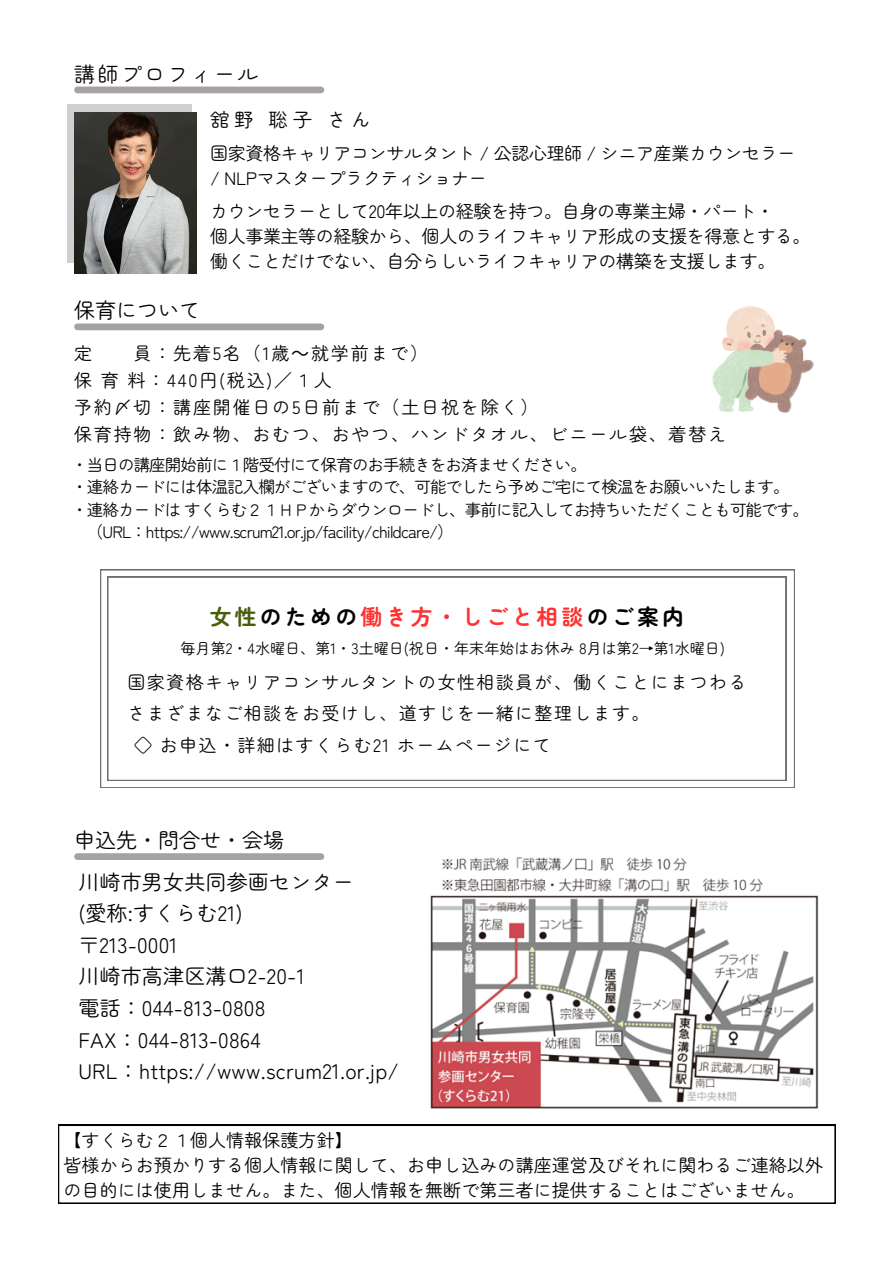
<style>
.page{position:relative;width:894px;height:1264px;background:#fff}
.page>*{position:absolute;margin:0;border:0;box-sizing:border-box;transform-origin:0 0}
.t1{font:700 21.75px "Zen Maru Gothic";letter-spacing:.155em;color:#ff3131}
.t2{font:21px/31.5px "Zen Maru Gothic";letter-spacing:.01em;color:#000}
.t3{font:21px "Zen Maru Gothic";letter-spacing:.11em;color:#000}
.t4{font:19.5px "Zen Maru Gothic";color:#000}
.t5{font:18px/25px "Zen Maru Gothic";letter-spacing:-.02em;color:#000}
.t6{font:18px/24.8px "Zen Maru Gothic";letter-spacing:.005em;color:#000}
.t7{font:18px/27px "Zen Maru Gothic";letter-spacing:.1em;color:#000}
.t8{font:18px "Zen Maru Gothic";letter-spacing:.075em;color:#000}
.t9{font:16.5px "Zen Maru Gothic";letter-spacing:-.055em;color:#000}
.t10{font:15px "Zen Maru Gothic";letter-spacing:.005em;color:#000}
.s1{font-family:"Noto Sans CJ Ksc"}
.s2{color:#4a5d0b}
.s3{color:#000}
</style>
<div class="page">
<img style="left:430px;top:857px;width:388px;height:252px">
<svg style="left:58px;top:1124px;width:777px;height:79px"></svg>
<div style="left:77px;top:853px;width:244px;height:7px;background:#a5a2a1"></div>
<div style="left:67px;top:105px;width:124px;height:158px;background:#cfd0d0"></div>
<img style="left:74px;top:112px;width:122px;height:161px">
<img style="left:712px;top:306px;width:101px;height:106px">
<svg style="left:100px;top:569px;width:694px;height:218px"></svg>
<svg style="left:107px;top:576px;width:679px;height:204px"></svg>
<div style="left:77px;top:323px;width:244px;height:7px;background:#a5a2a1"></div>
<div style="left:77px;top:87px;width:244px;height:6px;background:#a5a2a1"></div>
<h3 class="t3" style="left:74px;top:57px;width:186px">講師プロフィール</h3>
<p class="t4" style="left:210px;top:105px;width:162px">舘野 聡子 さん</p>
<h1 class="t2" style="left:74px;top:293px;width:127px">保育について</h1>
<h3 class="t5" style="left:210px;top:139px;width:586px">国家資格キャリアコンサルタント / 公認心理師 / シニア産業カウンセラー/ NLPマスタープラクティショナー</h3>
<p class="t5" style="left:210px;top:197px;width:602px">カウンセラーとして20年以上の経験を持つ。自身の専業主婦・パート・<br>個人事業主等の経験から、個人のライフキャリア形成の支援を得意とする。働くことだけでない、自分らしいライフキャリアの構築を支援します。</p>
<h3 class="t7" style="left:74px;top:339px;width:653px;text-indent:59px">員：先着5名（1歳<span class="s1">～</span>就学前まで）<br>保育料：440円(税込)／１人<br>予約〆切：講座開催日の5日前まで（土日祝を除く）<br>保育持物：飲み物、おむつ、おやつ、ハンドタオル、ビニール袋、着替え</h3>
<h3 class="t6" style="left:74px;top:340px;width:19px">定</h3>
<h3 class="t9" style="left:71px;top:451px;width:517px">・当日の講座開始前に１階受付にて保育のお手続きをお済ませください。</h3>
<h3 class="t9" style="left:71px;top:474px;width:719px">・連絡カードには体温記入欄がございますので、可能でしたら予めご宅にて検温をお願いいたします。</h3>
<h3 class="t9" style="left:71px;top:496px;width:738px">・連絡カードはすくらむ２１ＨＰからダウンロードし、事前に記入してお持ちいただくことも可能です。</h3>
<h3 class="t9" style="left:87px;top:519px;width:368px">（URL：https://www.scrum21.or.jp/facility/childcare/）</h3>
<p class="t1" style="left:210px;top:599px;width:475px"><span class="s2">女性</span><span class="s3">のための</span>働き方・しごと相談<span class="s3">のご案内</span></p>
<h1 class="t10" style="left:180px;top:636px;width:546px">毎月第2・4水曜日、第1・3土曜日(祝日・年末年始はお休み 8月は第2→第1水曜日)</h1>
<h2 class="t8" style="left:127px;top:668px;width:620px">国家資格キャリアコンサルタントの女性相談員が、働くことにまつわる</h2>
<h2 class="t8" style="left:127px;top:699px;width:523px">さまざまなご相談をお受けし、道すじを一緒に整理します。</h2>
<h2 class="t8" style="left:134px;top:731px;width:418px">◇ お申込・詳細はすくらむ21 ホームページにて</h2>
<p class="t2" style="left:74px;top:822px;width:211px">申込先・問合せ・会場</p>
<p class="t2" style="left:78px;top:865px;width:322px">川崎市男女共同参画センター<br>(愛称:すくらむ21)<br>〒213-0001<br>川崎市高津区溝口2-20-1<br>電話：044-813-0808<br>FAX：044-813-0864<br>URL：https://www.scrum21.or.jp/</p>
<h1 class="t6" style="left:63px;top:1127px;width:760px">【すくらむ２１個人情報保護方針】<br>皆様からお預かりする個人情報に関して、お申し込みの講座運営及びそれに関わるご連絡以外の目的には使用しません。また、個人情報を無断で第三者に提供することはございません。</h1>
</div>
